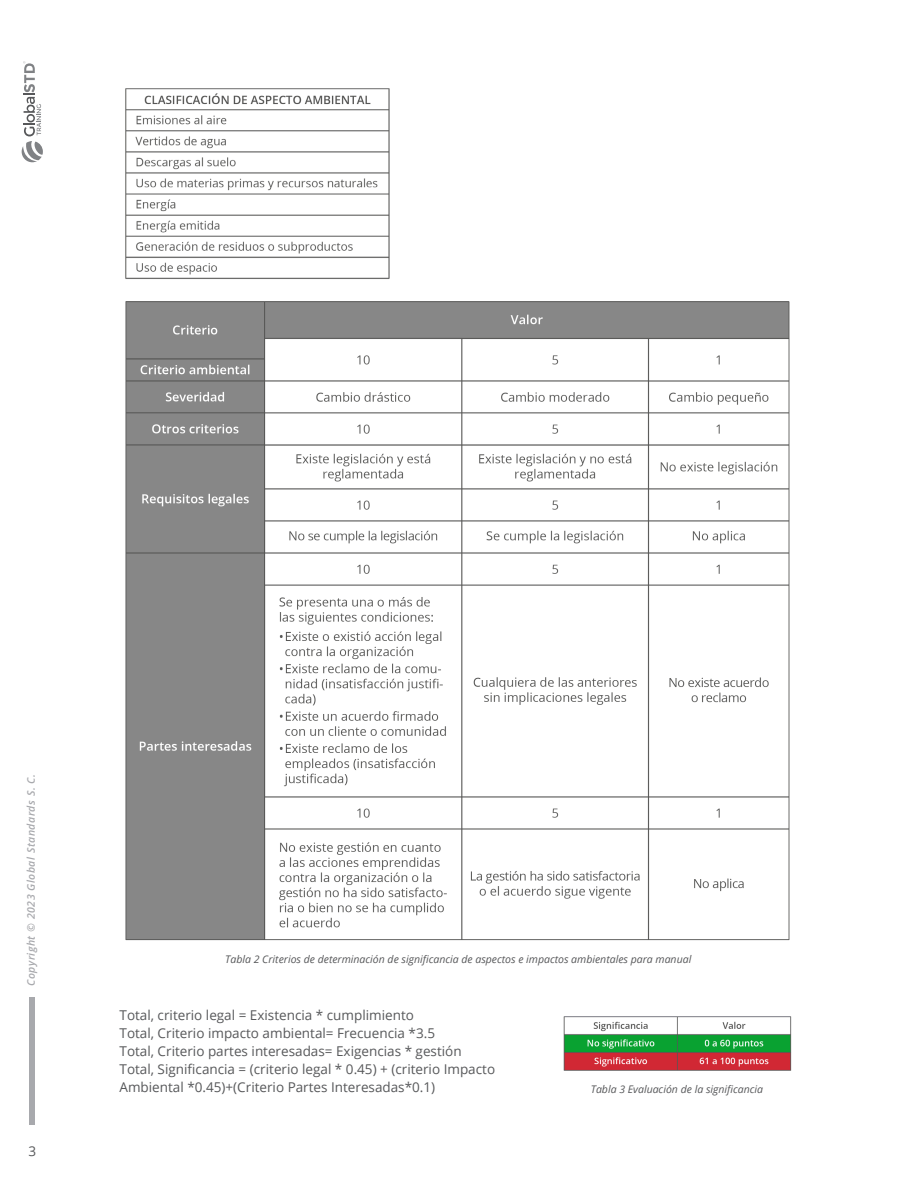
<style>
.page{position:relative;width:918px;height:1188px;background:#fff}
.page>*{position:absolute;margin:0;border:0;box-sizing:border-box;transform-origin:0 0}
.t1{font:13.5px "Open Sans";color:#57585a}
.t2{font:italic 10.5px "Open Sans";color:#57585a}
.t3{font:italic 600 10.5px "Open Sans";letter-spacing:.05em;color:#a8a9ad}
</style>
<div class="page">
<div style="left:30px;top:997px;width:5px;height:127px;background:#a8a9ad"></div>
<svg style="left:22px;top:61px;width:21px;height:101px"></svg>
<img style="left:125px;top:88px;width:265px;height:191px">
<img style="left:125px;top:301px;width:665px;height:640px">
<img style="left:563px;top:1016px;width:229px;height:55px">
<p class="t3" style="left:24px;top:986px;width:213px;rotate:-90deg">Copyright © 2023 Global Standards S. C.</p>
<p class="t1" style="left:28px;top:1142px;width:9px">3</p>
<p class="t2" style="left:225px;top:952px;width:468px">Tabla 2 Criterios de determinación de significancia de aspectos e impactos ambientales para manual</p>
<p class="t1" style="left:120px;top:1006px;width:296px">Total, criterio legal = Existencia * cumplimiento</p>
<p class="t1" style="left:120px;top:1024px;width:317px">Total, Criterio impacto ambiental= Frecuencia *3.5</p>
<p class="t1" style="left:120px;top:1042px;width:344px">Total, Criterio partes interesadas= Exigencias * gestión</p>
<p class="t1" style="left:120px;top:1060px;width:377px">Total, Significancia = (criterio legal * 0.45) + (criterio Impacto</p>
<p class="t1" style="left:120px;top:1078px;width:317px">Ambiental *0.45)+(Criterio Partes Interesadas*0.1)</p>
<p class="t2" style="left:591px;top:1082px;width:174px">Tabla 3 Evaluación de la significancia</p>
</div>
